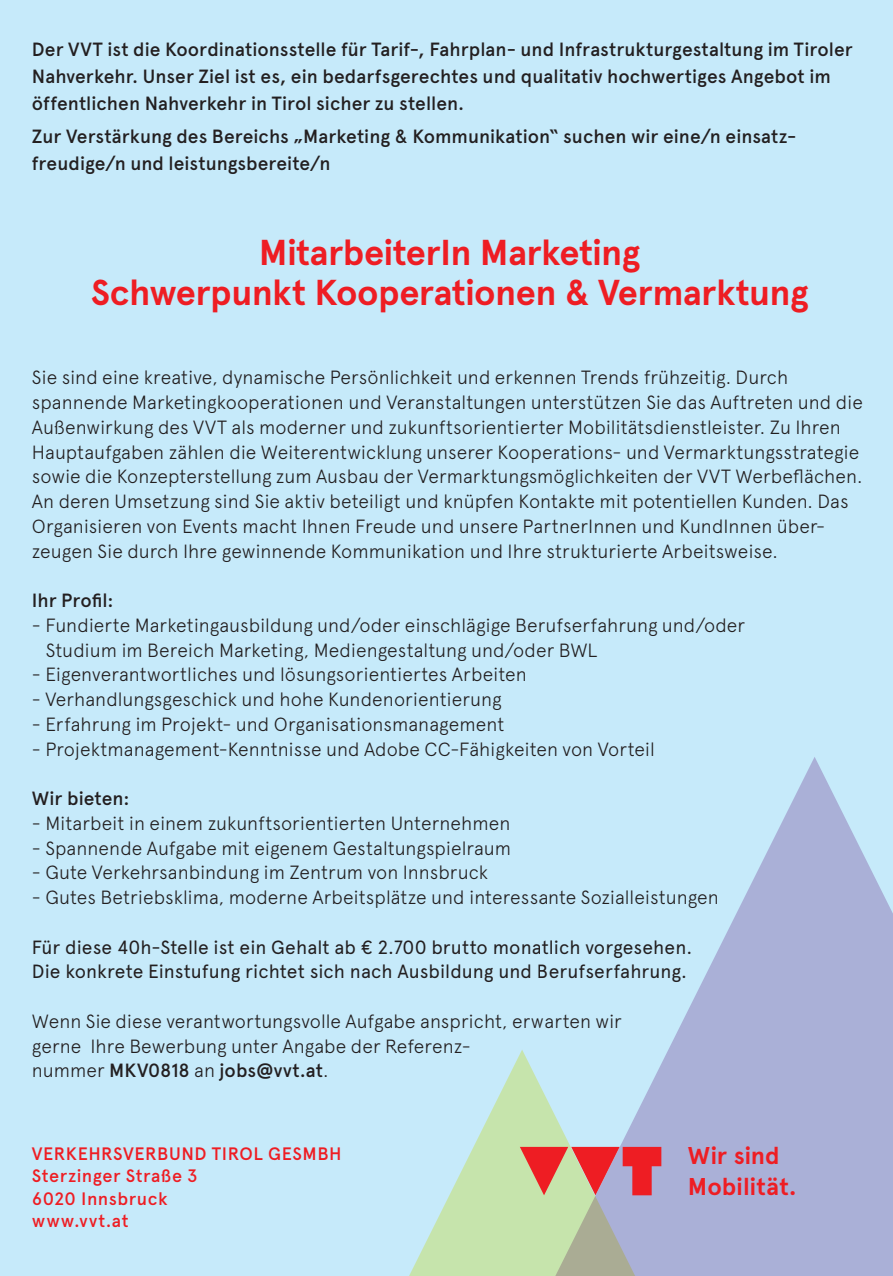
<style>
.page{position:relative;width:893px;height:1276px;background:#c6eafa}
.page>*{position:absolute;margin:0;border:0;box-sizing:border-box;transform-origin:0 0}
.t1{font:700 36px/40.5px "Apercu";letter-spacing:-.015em;color:#ee1d23;text-align:center}
.t2{font:700 24.3px/31.3px "Apercu";letter-spacing:.005em;color:#ee1d23}
.t3{font:300 19.12px/24.8px "Apercu";color:#231f20}
.t4{font:500 19.12px/27px "Apercu";color:#231f20}
.t5{font:19.12px/24.8px "Apercu";color:#231f20}
.t6{font:500 18px/22.5px "Apercu";letter-spacing:.03em;color:#ee1d23}
.s1{font-weight:500}
</style>
<div class="page">
<svg style="left:650px;top:757px;width:243px;height:519px;fill:#aab0d7"></svg>
<svg style="left:409px;top:1050px;width:241px;height:226px"></svg>
<svg style="left:520px;top:1147px;width:141px;height:48px;background:#d66f6a"></svg>
<p class="t4" style="left:32px;top:36px;width:822px">Der VVT ist die Koordinationsstelle für Tarif-, Fahrplan- und Infrastrukturgestaltung im Tiroler<br>Nahverkehr. Unser Ziel ist es, ein bedarfsgerechtes und qualitativ hochwertiges Angebot im öffentlichen Nahverkehr in Tirol sicher zu stellen.</p>
<p class="t4" style="left:32px;top:123px;width:766px">Zur Verstärkung des Bereichs „Marketing &amp; Kommunikation“ suchen wir eine/n einsatz&shy;freudige/n und leistungsbereite/n</p>
<h1 class="t1" style="left:91px;top:232px;width:719px">MitarbeiterIn Marketing<br>Schwerpunkt Kooperationen &amp; Vermarktung</h1>
<p class="t3" style="left:32px;top:365px;width:832px">Sie sind eine kreative, dynamische Persönlichkeit und erkennen Trends frühzeitig. Durch spannende Marketingkooperationen und Veranstaltungen unterstützen Sie das Auftreten und die Außenwirkung des VVT als moderner und zukunftsorientierter Mobilitätsdienstleister. Zu Ihren Hauptaufgaben zählen die Weiterentwicklung unserer Kooperations- und Vermarktungsstrategie sowie die Konzepterstellung zum Ausbau der Vermarktungsmöglichkeiten der VVT Werbeflächen.<br>An deren Umsetzung sind Sie aktiv beteiligt und knüpfen Kontakte mit potentiellen Kunden. Das Organisieren von Events macht Ihnen Freude und unsere PartnerInnen und KundInnen über&shy;zeugen Sie durch Ihre gewinnende Kommunikation und Ihre strukturierte Arbeitsweise.</p>
<p class="t4" style="left:32px;top:587px;width:83px">Ihr Profil:</p>
<p class="t3" style="left:46px;top:612px;width:701px;text-indent:-14px">- Fundierte Marketingausbildung und/oder einschlägige Berufserfahrung und/oder<br>Studium im Bereich Marketing, Mediengestaltung und/oder BWL</p>
<p class="t3" style="left:32px;top:662px;width:496px">- Eigenverantwortliches und lösungsorientiertes Arbeiten</p>
<p class="t3" style="left:32px;top:686px;width:471px">- Verhandlungsgeschick und hohe Kundenorientierung</p>
<p class="t3" style="left:32px;top:711px;width:474px">- Erfahrung im Projekt- und Organisationsmanagement</p>
<p class="t3" style="left:32px;top:736px;width:624px">- Projektmanagement-Kenntnisse und Adobe CC-Fähigkeiten von Vorteil</p>
<p class="t4" style="left:32px;top:785px;width:99px">Wir bieten:</p>
<p class="t3" style="left:32px;top:810px;width:480px">- Mitarbeit in einem zukunftsorientierten Unternehmen</p>
<p class="t3" style="left:32px;top:835px;width:481px">- Spannende Aufgabe mit eigenem Gestaltungspielraum</p>
<p class="t3" style="left:32px;top:860px;width:458px">- Gute Verkehrsanbindung im Zentrum von Innsbruck</p>
<p class="t3" style="left:32px;top:884px;width:688px">- Gutes Betriebsklima, moderne Arbeitsplätze und interessante Sozialleistungen</p>
<p class="t5" style="left:32px;top:934px;width:662px">Für diese 40h-Stelle ist ein Gehalt ab € 2.700 brutto monatlich vorgesehen.<br>Die konkrete Einstufung richtet sich nach Ausbildung und Berufserfahrung.</p>
<p class="t3" style="left:32px;top:1008px;width:592px">Wenn Sie diese verantwortungsvolle Aufgabe anspricht, erwarten wir gerne Ihre Bewerbung unter Angabe der Referenz-<br>nummer <span class="s1">MKV0818</span> an <span class="s1">jobs@vvt.at</span>.</p>
<p class="t6" style="left:32px;top:1142px;width:311px">VERKEHRSVERBUND TIROL GESMBH<br>Sterzinger Straße 3<br>6020 Innsbruck<br>www.vvt.at</p>
<p class="t2" style="left:688px;top:1140px;width:110px">Wir sind<br>Mobilität.</p>
</div>
